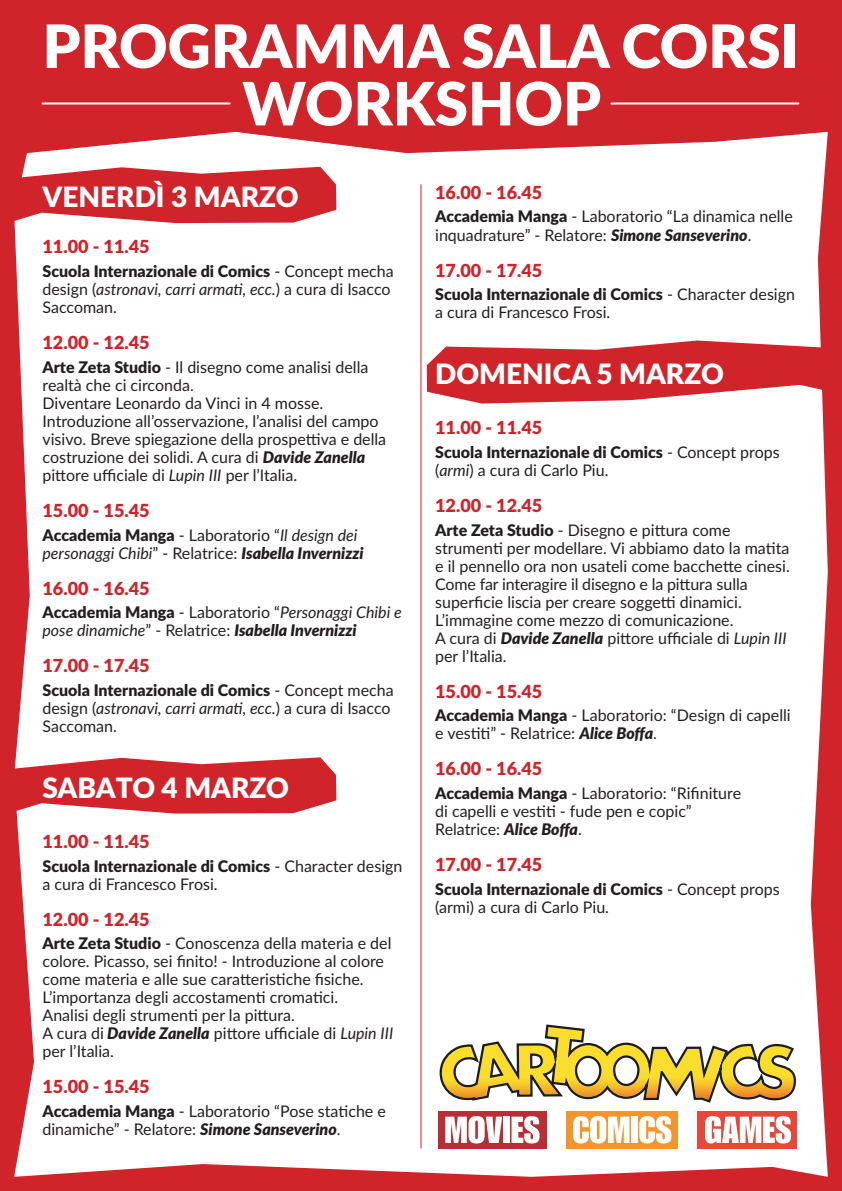
<style>
.page{position:relative;width:842px;height:1191px;background:#d1232a}
.page>*{position:absolute;margin:0;border:0;box-sizing:border-box;transform-origin:0 0}
.t1{font:900 59.7px/57.5px "Lato";color:#fff;text-align:center}
.t2{font:900 28px "Lato";color:#fff}
.t3{font:900 18px "Lato";color:#d1232a}
.t4{font:16px/18px "Lato";color:#231f20}
.t5{font:italic 16px/18px "Lato";color:#231f20}
.s1{font-weight:900}
.s2{font-style:italic}
.s3{font-weight:900;font-style:italic}
.s4{font-weight:900;font-style:normal}
.s5{font-style:normal}
</style>
<div class="page">
<div style="left:14px;top:132px;width:814px;height:1044px;background:#fff"></div>
<hr style="left:43px;top:102px;width:187px;height:2px;background:#fff">
<hr style="left:611px;top:102px;width:187px;height:2px;background:#fff">
<hr style="left:420px;top:184px;width:1px;height:964px;background:#d1232a">
<svg style="left:14px;top:167px;width:322px;height:58px"></svg>
<svg style="left:14px;top:757px;width:322px;height:59px"></svg>
<svg style="left:427px;top:340px;width:401px;height:63px"></svg>
<div style="left:437px;top:1107px;width:360px;height:41px;background:#fff"></div>
<svg style="left:435px;top:1020px;width:364px;height:87px;background:#ddd099"></svg>
<div style="left:438px;top:1111px;width:108px;height:37px;background:#ba2d34"></div>
<svg style="left:445px;top:1116px;width:57px;height:27px"></svg>
<div style="left:503px;top:1116px;width:7px;height:27px;background:#fff"></div>
<svg style="left:511px;top:1116px;width:28px;height:27px"></svg>
<div style="left:567px;top:1111px;width:111px;height:37px;background:#f4942c"></div>
<svg style="left:573px;top:1116px;width:56px;height:27px"></svg>
<div style="left:631px;top:1116px;width:7px;height:27px;background:#fff"></div>
<svg style="left:639px;top:1116px;width:32px;height:27px"></svg>
<div style="left:698px;top:1111px;width:99px;height:37px;background:#e74639"></div>
<svg style="left:705px;top:1116px;width:86px;height:27px"></svg>
<h1 class="t1" style="left:43px;top:15px;width:758px">PROGRAMMA SALA CORSI<br>WORKSHOP</h1>
<h2 class="t2" style="left:43px;top:176px;width:257px">VENERDì 3 MARZO</h2>
<p class="t3" style="left:43px;top:233px;width:109px">11.00 - 11.45</p>
<p class="t4" style="left:43px;top:262px;width:353px"><span class="s1">Scuola Internazionale di Comics</span> - Concept mecha design (<span class="s2">astronavi, carri armati, ecc.</span>) a cura di Isacco<br>Saccoman.</p>
<p class="t3" style="left:43px;top:329px;width:109px">12.00 - 12.45</p>
<p class="t4" style="left:43px;top:357px;width:345px"><span class="s1">Arte Zeta Studio</span> - Il disegno come analisi della realtà che ci circonda.<br>Diventare Leonardo da Vinci in 4 mosse.<br>Introduzione all’osservazione, l’analisi del campo visivo. Breve spiegazione della prospettiva e della costruzione dei solidi. A cura di <span class="s3">Davide Zanella </span>pittore ufficiale di <span class="s2">Lupin III</span> per l’Italia.</p>
<p class="t3" style="left:43px;top:497px;width:109px">15.00 - 15.45</p>
<p class="t5" style="left:43px;top:525px;width:323px"><span class="s4">Accademia Manga</span> <span class="s5">- Laboratorio “</span>Il design dei personaggi Chibi<span class="s5">” - Relatrice:</span> <span class="s1">Isabella Invernizzi</span></p>
<p class="t3" style="left:43px;top:574px;width:109px">16.00 - 16.45</p>
<p class="t5" style="left:43px;top:603px;width:361px"><span class="s4">Accademia Manga</span> <span class="s5">- Laboratorio “</span>Personaggi Chibi e pose dinamiche<span class="s5">” - Relatrice:</span> <span class="s1">Isabella Invernizzi</span></p>
<p class="t3" style="left:43px;top:652px;width:109px">17.00 - 17.45</p>
<p class="t4" style="left:43px;top:680px;width:353px"><span class="s1">Scuola Internazionale di Comics</span> - Concept mecha design (<span class="s2">astronavi, carri armati, ecc.</span>) a cura di Isacco<br>Saccoman.</p>
<h2 class="t2" style="left:43px;top:766px;width:248px">SABATO 4 MARZO</h2>
<p class="t3" style="left:43px;top:828px;width:109px">11.00 - 11.45</p>
<p class="t4" style="left:43px;top:856px;width:361px"><span class="s1">Scuola Internazionale di Comics</span> - Character design a cura di Francesco Frosi.</p>
<p class="t3" style="left:43px;top:905px;width:109px">12.00 - 12.45</p>
<p class="t4" style="left:43px;top:934px;width:352px"><span class="s1">Arte Zeta Studio</span> - Conoscenza della materia e del colore. Picasso, sei finito! - Introduzione al colore come materia e alle sue caratteristiche fisiche.<br>L’importanza degli accostamenti cromatici.<br>Analisi degli strumenti per la pittura.<br>A cura di <span class="s3">Davide Zanella</span> pittore ufficiale di <span class="s2">Lupin III </span>per l’Italia.</p>
<p class="t3" style="left:43px;top:1073px;width:109px">15.00 - 15.45</p>
<p class="t4" style="left:43px;top:1101px;width:345px"><span class="s1">Accademia Manga</span> - Laboratorio “Pose statiche e dinamiche” - Relatore: <span class="s3">Simone Sanseverino</span>.</p>
<p class="t3" style="left:435px;top:179px;width:109px">16.00 - 16.45</p>
<p class="t4" style="left:435px;top:207px;width:359px"><span class="s1">Accademia Manga</span> - Laboratorio “La dinamica nelle inquadrature” - Relatore: <span class="s3">Simone Sanseverino</span>.</p>
<p class="t3" style="left:435px;top:256px;width:109px">17.00 - 17.45</p>
<p class="t4" style="left:435px;top:285px;width:361px"><span class="s1">Scuola Internazionale di Comics</span> - Character design a cura di Francesco Frosi.</p>
<h2 class="t2" style="left:435px;top:353px;width:290px">DOMENICA 5 MARZO</h2>
<p class="t3" style="left:435px;top:414px;width:109px">11.00 - 11.45</p>
<p class="t4" style="left:435px;top:442px;width:346px"><span class="s1">Scuola Internazionale di Comics</span> - Concept props (<span class="s2">armi</span>) a cura di Carlo Piu.</p>
<p class="t3" style="left:435px;top:492px;width:109px">12.00 - 12.45</p>
<p class="t4" style="left:435px;top:520px;width:356px"><span class="s1">Arte Zeta Studio</span> - Disegno e pittura come strumenti per modellare. Vi abbiamo dato la matita e il pennello ora non usateli come bacchette cinesi.<br>Come far interagire il disegno e la pittura sulla superficie liscia per creare soggetti dinamici.<br>L’immagine come mezzo di comunicazione.<br>A cura di <span class="s3">Davide Zanella</span> pittore ufficiale di <span class="s2">Lupin III </span>per l’Italia.</p>
<p class="t3" style="left:435px;top:677px;width:109px">15.00 - 15.45</p>
<p class="t4" style="left:435px;top:706px;width:357px"><span class="s1">Accademia Manga</span> - Laboratorio: “Design di capelli e vestiti” - Relatrice: <span class="s3">Alice Boffa</span>.</p>
<p class="t3" style="left:435px;top:755px;width:109px">16.00 - 16.45</p>
<p class="t4" style="left:435px;top:783px;width:307px"><span class="s1">Accademia Manga</span> - Laboratorio: “Rifiniture di capelli e vestiti - fude pen e copic”<br>Relatrice: <span class="s3">Alice Boffa</span>.</p>
<p class="t3" style="left:435px;top:851px;width:109px">17.00 - 17.45</p>
<p class="t4" style="left:435px;top:879px;width:346px"><span class="s1">Scuola Internazionale di Comics</span> - Concept props (armi) a cura di Carlo Piu.</p>
</div>
